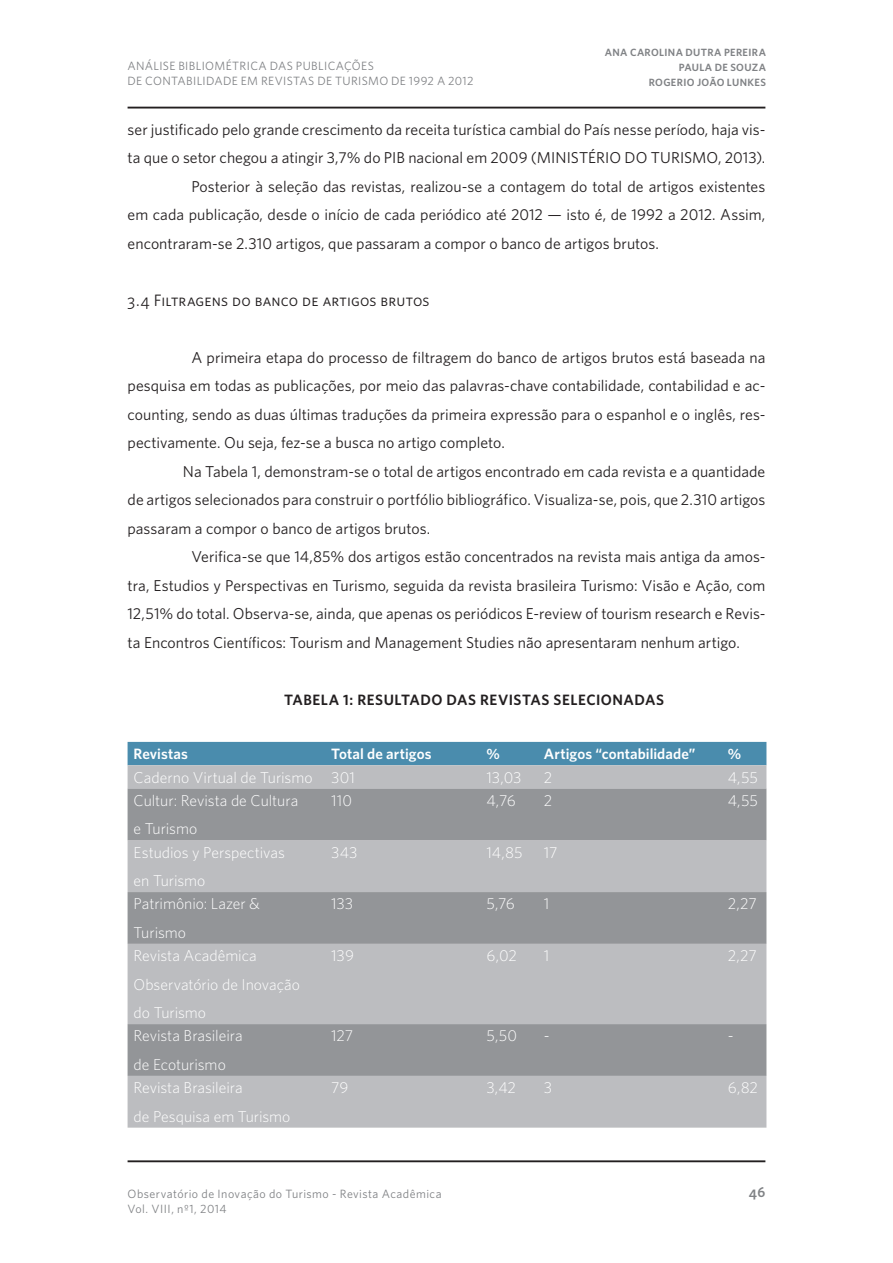
<style>
.page{position:relative;width:893px;height:1263px;background:#fff}
.page>*{position:absolute;margin:0;border:0;box-sizing:border-box;transform-origin:0 0}
.t1{font:16.5px "Whitney Book SC";letter-spacing:.01em;color:#231f20}
.t2{font:15.75px/28.5px "Whitney";color:#231f20;text-align:justify}
.t3{font:300 15.75px/28.5px "Whitney";letter-spacing:-.005em;color:#fff}
.t4{font:600 15px "Whitney";letter-spacing:.01em;color:#fff}
.t5{font:600 15px "Whitney";letter-spacing:.04em;color:#231f20}
.t6{font:14.25px "Whitney Semibold SC";color:#808285}
.t7{font:12px/15px "Whitney";letter-spacing:.035em;color:#808285}
.t8{font:600 10.5px "Whitney";letter-spacing:.035em;color:#808285}
</style>
<div class="page">
<hr style="left:128px;top:1160px;width:637px;height:2px;background:#231f20">
<hr style="left:128px;top:107px;width:637px;height:2px;background:#231f20">
<div style="left:128px;top:742px;width:638px;height:23px;background:#4a8cad"></div>
<div style="left:128px;top:765px;width:638px;height:363px;background:#bcbdc0"></div>
<svg style="left:128px;top:788px;width:638px;height:288px;background:#a6a7aa"></svg>
<p class="t8" style="left:605px;top:46px;width:155px">ANA CAROLINA DUTRA PEREIRA</p>
<p class="t8" style="left:679px;top:61px;width:87px">PAULA DE SOUZA</p>
<p class="t8" style="left:649px;top:76px;width:118px">ROGERIO JOÃO LUNKES</p>
<p class="t2" style="left:128px;top:115px;width:639px">ser justificado pelo grande crescimento da receita turística cambial do País nesse período, haja vis-</p>
<p class="t2" style="left:128px;top:143px;width:639px">ta que o setor chegou a atingir 3,7% do PIB nacional em 2009 (M INISTÉRIO DO TU RISMO, 2013).</p>
<p class="t2" style="left:191px;top:172px;width:575px">Posterior à seleção das revistas, realizou-se a contagem do total de artigos existentes</p>
<p class="t2" style="left:128px;top:200px;width:639px">em cada publicação, desde o início de cada periódico até 2012 — isto é, de 1992 a 2012. Assim,</p>
<p class="t2" style="left:128px;top:229px;width:533px">encontraram-se 2.310 artigos, que passaram a compor o banco de artigos brutos.</p>
<p class="t7" style="left:128px;top:58px;width:113px">Análise bibliométrica</p>
<p class="t7" style="left:270px;top:58px;width:9px">das</p>
<p class="t7" style="left:296px;top:58px;width:72px">publicações</p>
<p class="t7" style="left:128px;top:73px;width:26px">de contabi</p>
<p class="t7" style="left:197px;top:73px;width:14px">lidade</p>
<p class="t7" style="left:241px;top:73px;width:28px">em revistas</p>
<p class="t7" style="left:317px;top:73px;width:158px">de turismo de 1992 a 2012</p>
<p class="t1" style="left:128px;top:290px;width:303px">3.4 Filtragens do banco de artigos brutos</p>
<p class="t2" style="left:128px;top:343px;width:639px;text-indent:64px">A primeira etapa do processo de filtragem do banco de artigos brutos está baseada na pesquisa em todas as publicações, por meio das palavras-chave contabilidade, contabilidad e ac&shy;counting, sendo as duas últimas traduções da primeira expressão para o espanhol e o inglês, res&shy;pectivamente. Ou seja, fez-se a busca no artigo completo.</p>
<p class="t2" style="left:183px;top:457px;width:584px">Na Tabela 1, demonstram-se o total de artigos encontrado em cada revista e a quantidade</p>
<p class="t2" style="left:128px;top:485px;width:639px">de artigos selecionados para construir o portfólio bibliográfico. Visualiza-se, pois, que 2.310 artigos</p>
<p class="t2" style="left:128px;top:514px;width:304px">passaram a compor o banco de artigos brutos.</p>
<p class="t2" style="left:191px;top:542px;width:576px">Verifica-se que 14,85% dos artigos estão concentrados na revista mais antiga da amos-</p>
<p class="t2" style="left:128px;top:571px;width:639px">tra, Estudios y Perspectivas en Turismo, seguida da revista brasileira Turismo: Visão e Ação, com</p>
<p class="t2" style="left:128px;top:599px;width:639px">12,51% do total. Observa-se, ainda, que apenas os periódicos E-review of tourism research e Revis-</p>
<p class="t2" style="left:128px;top:628px;width:614px">ta Encontros Científicos: Tourism and Management Studies não apresentaram nenhum artigo.</p>
<p class="t5" style="left:284px;top:691px;width:173px">TABELA 1: RESULTADO DAS</p>
<p class="t5" style="left:480px;top:691px;width:155px">REVISTAS SELECIONADAS</p>
<p class="t4" style="left:134px;top:744px;width:56px">REVISTAS</p>
<p class="t4" style="left:331px;top:744px;width:102px">TOTAL DE ARTIGOS</p>
<p class="t4" style="left:486px;top:744px;width:15px">%</p>
<p class="t4" style="left:544px;top:744px;width:153px">ARTIGOS “CONTABILIDADE”</p>
<p class="t4" style="left:728px;top:744px;width:15px">%</p>
<p class="t3" style="left:134px;top:762px;width:223px">Caderno Virtual de Turismo 301</p>
<p class="t3" style="left:486px;top:762px;width:36px">13,03</p>
<p class="t3" style="left:544px;top:762px;width:10px">2</p>
<p class="t3" style="left:728px;top:762px;width:32px">4,55</p>
<p class="t3" style="left:134px;top:786px;width:166px">Cultur: Revista de Cultura e Turismo</p>
<p class="t3" style="left:331px;top:786px;width:22px">110</p>
<p class="t3" style="left:486px;top:786px;width:31px">4,76</p>
<p class="t3" style="left:544px;top:786px;width:10px">2</p>
<p class="t3" style="left:728px;top:786px;width:32px">4,55</p>
<p class="t3" style="left:134px;top:837px;width:153px">Estudios y Perspectivas en Turismo</p>
<p class="t3" style="left:331px;top:837px;width:28px">343</p>
<p class="t3" style="left:486px;top:837px;width:38px">14,85</p>
<p class="t3" style="left:544px;top:837px;width:15px">17</p>
<p class="t3" style="left:134px;top:889px;width:128px">Patrimônio: Lazer &amp;<br>Turismo</p>
<p class="t3" style="left:331px;top:889px;width:24px">133</p>
<p class="t3" style="left:486px;top:889px;width:30px">5,76</p>
<p class="t3" style="left:544px;top:889px;width:7px">1</p>
<p class="t3" style="left:728px;top:889px;width:30px">2,27</p>
<p class="t3" style="left:134px;top:941px;width:168px">Revista Acadêmica<br>Observatório de Inovação do Turismo</p>
<p class="t3" style="left:331px;top:941px;width:24px">139</p>
<p class="t3" style="left:486px;top:941px;width:32px">6,02</p>
<p class="t3" style="left:544px;top:941px;width:7px">1</p>
<p class="t3" style="left:728px;top:941px;width:30px">2,27</p>
<p class="t3" style="left:134px;top:1021px;width:111px">Revista Brasileira de Ecoturismo</p>
<p class="t3" style="left:331px;top:1021px;width:24px">127</p>
<p class="t3" style="left:486px;top:1021px;width:32px">5,50</p>
<p class="t3" style="left:544px;top:1021px;width:7px">-</p>
<p class="t3" style="left:728px;top:1021px;width:7px">-</p>
<p class="t3" style="left:134px;top:1073px;width:158px">Revista Brasileira<br>de Pesquisa em Turismo</p>
<p class="t3" style="left:331px;top:1073px;width:19px">79</p>
<p class="t3" style="left:486px;top:1073px;width:31px">3,42</p>
<p class="t3" style="left:544px;top:1073px;width:10px">3</p>
<p class="t3" style="left:728px;top:1073px;width:32px">6,82</p>
<p class="t7" style="left:128px;top:1186px;width:316px">Observatório de Inovação do Turismo - Revista Acadêmica<br>Vol. VIII, nº1, 2014</p>
<p class="t6" style="left:749px;top:1183px;width:18px">46</p>
</div>
